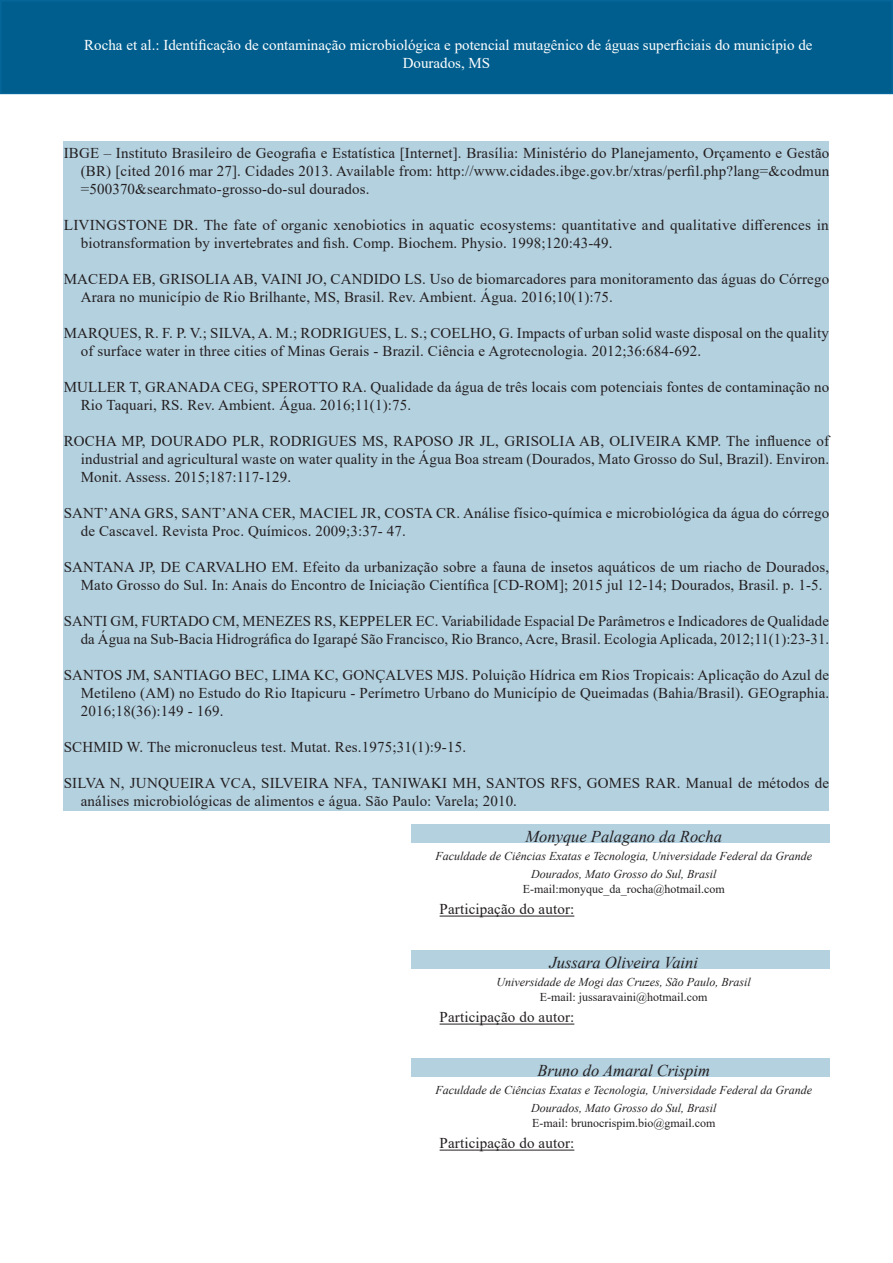
<style>
.page{position:relative;width:893px;height:1263px;background:#fff}
.page>*{position:absolute;margin:0;border:0;box-sizing:border-box;transform-origin:0 0}
.NomesAUTORES{font:italic 16.5px "Times New Roman";color:#231f20}
.Referencias{font:15px/18px "Times New Roman";letter-spacing:.01em;color:#231f20}
.t1{font:15px/18px "Times New Roman";color:#fff;text-align:center}
.TextoCORRIDO{font:15px "Times New Roman";letter-spacing:.01em;color:#231f20}
.TitulacaoFiliacao{font:italic 12px/18px "Times New Roman";color:#231f20;text-align:center}
.E-mailAUTOR{font:12px "Times New Roman";color:#231f20}
</style>
<div class="page">
<div style="left:0;top:0;width:893px;height:94px;background:#005e8e;border:2px solid #056699"></div>
<div style="left:64px;top:141px;width:765px;height:669px;background:#b4d1e0"></div>
<div style="left:411px;top:824px;width:418px;height:18px;background:#b4d1e0"></div>
<div style="left:411px;top:950px;width:418px;height:18px;background:#b4d1e0"></div>
<div style="left:411px;top:1058px;width:418px;height:18px;background:#b4d1e0"></div>
<hr style="left:440px;top:916px;width:134px;height:1px;background:#231f20">
<hr style="left:440px;top:1024px;width:134px;height:1px;background:#231f20">
<hr style="left:440px;top:1150px;width:134px;height:1px;background:#231f20">
<p class="t1" style="left:84px;top:35px;width:730px">Rocha et al.: Identificação de contaminação microbiológica e potencial mutagênico de águas superficiais do município de<br>Dourados, MS</p>
<p class="Referencias" style="left:81px;top:144px;width:750px;text-align:justify;text-indent:-17px">IBGE – Instituto Brasileiro de Geografia e Estatística [Internet]. Brasília: Ministério do Planejamento, Orçamento e Gestão (BR) [cited 2016 mar 27]. Cidades 2013. Available from: http://www.cidades.ibge.gov.br/xtras/perfil.php?lang=&amp;codmun =500370&amp;searchmato-grosso-do-sul dourados.</p>
<p class="Referencias" style="left:81px;top:216px;width:749px;text-indent:-17px">LIVINGSTONE DR. The fate of organic xenobiotics in aquatic ecosystems: quantitative and qualitative differences in biotransformation by invertebrates and fish. Comp. Biochem. Physio. 1998;120:43-49.</p>
<p class="Referencias" style="left:81px;top:270px;width:750px;text-indent:-17px">MACEDA EB, GRISOLIA AB, VAINI JO, CANDIDO LS. Uso de biomarcadores para monitoramento das águas do Córrego<br>Arara no município de Rio Brilhante, MS, Brasil. Rev. Ambient. Água. 2016;10(1):75.</p>
<p class="Referencias" style="left:81px;top:324px;width:750px;text-indent:-17px">MARQUES, R. F. P. V.; SILVA, A. M.; RODRIGUES, L. S.; COELHO, G. Impacts of urban solid waste disposal on the quality of surface water in three cities of Minas Gerais - Brazil. Ciência e Agrotecnologia. 2012;36:684-692.</p>
<p class="Referencias" style="left:81px;top:378px;width:750px;text-indent:-17px">MULLER T, GRANADA CEG, SPEROTTO RA. Qualidade da água de três locais com potenciais fontes de contaminação no<br>Rio Taquari, RS. Rev. Ambient. Água. 2016;11(1):75.</p>
<p class="Referencias" style="left:81px;top:432px;width:750px;text-align:justify;text-indent:-17px">ROCHA MP, DOURADO PLR, RODRIGUES MS, RAPOSO JR JL, GRISOLIA AB, OLIVEIRA KMP. The influence of industrial and agricultural waste on water quality in the Água Boa stream (Dourados, Mato Grosso do Sul, Brazil). Environ.<br>Monit. Assess. 2015;187:117-129.</p>
<p class="Referencias" style="left:81px;top:504px;width:750px;text-indent:-17px">SANT’ANA GRS, SANT’ANA CER, MACIEL JR, COSTA CR. Análise físico-química e microbiológica da água do córrego de Cascavel. Revista Proc. Químicos. 2009;3:37- 47.</p>
<p class="Referencias" style="left:81px;top:558px;width:750px;text-indent:-17px">SANTANA JP, DE CARVALHO EM. Efeito da urbanização sobre a fauna de insetos aquáticos de um riacho de Dourados,<br>Mato Grosso do Sul. In: Anais do Encontro de Iniciação Científica [CD-ROM]; 2015 jul 12-14; Dourados, Brasil. p. 1-5.</p>
<p class="Referencias" style="left:64px;top:612px;width:767px;text-align:right">SANTI GM, FURTADO CM, MENEZES RS, KEPPELER EC. Variabilidade Espacial De Parâmetros e Indicadores de Qualidade da Água na Sub-Bacia Hidrográfica do Igarapé São Francisco, Rio Branco, Acre, Brasil. Ecologia Aplicada, 2012;11(1):23-31.</p>
<p class="Referencias" style="left:81px;top:666px;width:750px;text-align:justify;text-indent:-17px">SANTOS JM, SANTIAGO BEC, LIMA KC, GONÇALVES MJS. Poluição Hídrica em Rios Tropicais: Aplicação do Azul de Metileno (AM) no Estudo do Rio Itapicuru - Perímetro Urbano do Município de Queimadas (Bahia/Brasil). GEOgraphia.<br>2016;18(36):149 - 169.</p>
<p class="Referencias" style="left:64px;top:738px;width:404px">SCHMID W. The micronucleus test. Mutat. Res.1975;31(1):9-15.</p>
<p class="Referencias" style="left:81px;top:774px;width:750px;text-indent:-17px">SILVA N, JUNQUEIRA VCA, SILVEIRA NFA, TANIWAKI MH, SANTOS RFS, GOMES RAR. Manual de métodos de análises microbiológicas de alimentos e água. São Paulo: Varela; 2010.</p>
<p class="NomesAUTORES" style="left:525px;top:825px;width:198px">Monyque Palagano da Rocha</p>
<p class="TitulacaoFiliacao" style="left:435px;top:847px;width:378px">Faculdade de Ciências Exatas e Tecnologia, Universidade Federal da Grande<br>Dourados, Mato Grosso do Sul, Brasil</p>
<p class="E-mailAUTOR" style="left:523px;top:880px;width:204px">E-mail:monyque_da_rocha@hotmail.com</p>
<p class="TextoCORRIDO" style="left:440px;top:899px;width:136px">Participação do autor:</p>
<p class="NomesAUTORES" style="left:549px;top:951px;width:150px">Jussara Oliveira Vaini</p>
<p class="TitulacaoFiliacao" style="left:497px;top:973px;width:256px">Universidade de Mogi das Cruzes, São Paulo, Brasil</p>
<p class="E-mailAUTOR" style="left:540px;top:988px;width:169px">E-mail: jussaravaini@hotmail.com</p>
<p class="TextoCORRIDO" style="left:440px;top:1007px;width:136px">Participação do autor:</p>
<p class="NomesAUTORES" style="left:537px;top:1059px;width:174px">Bruno do Amaral Crispim</p>
<p class="TitulacaoFiliacao" style="left:435px;top:1081px;width:378px">Faculdade de Ciências Exatas e Tecnologia, Universidade Federal da Grande<br>Dourados, Mato Grosso do Sul, Brasil</p>
<p class="E-mailAUTOR" style="left:532px;top:1114px;width:185px">E-mail: brunocrispim.bio@gmail.com</p>
<p class="TextoCORRIDO" style="left:440px;top:1133px;width:136px">Participação do autor:</p>
</div>
